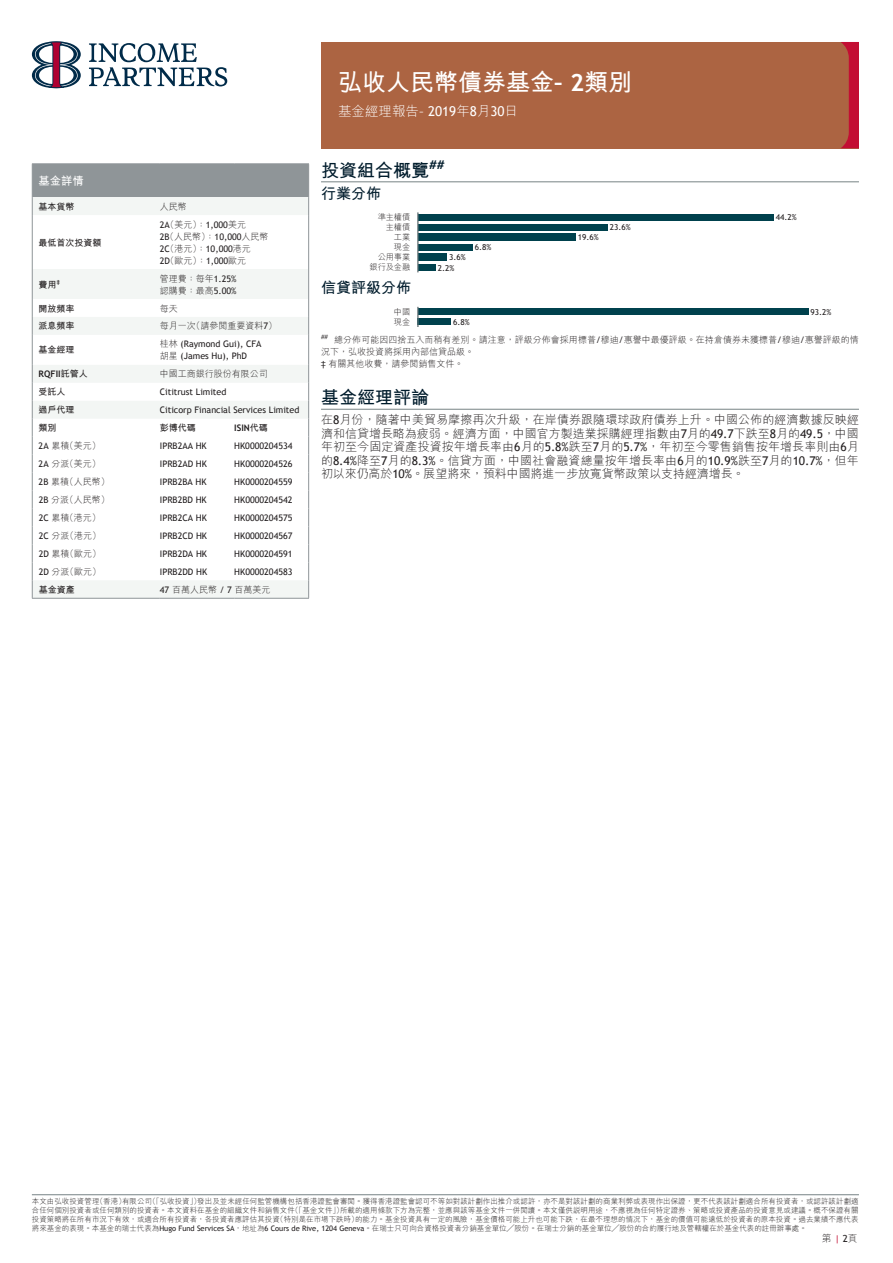
<style>
.page{position:relative;width:893px;height:1263px;background:#fff}
.page>*{position:absolute;margin:0;border:0;box-sizing:border-box;transform-origin:0 0}
.t1{font:700 24px "M Hei HK";color:#fff}
.t2{font:700 18px "M Hei HK";color:#001c2c}
.t3{font:700 15px "M Hei HK";color:#001c2c}
.t4{font:300 13.5px "M Hei HK";color:#fff}
.t5{font:300 12px/13.5px "M Hei HK";letter-spacing:-.01em;color:#231f20;text-align:justify}
.t6{font:700 11.25px "M Hei HK";color:#fff}
.t7{font:300 9.75px "M Hei HK";color:#231f20}
.t8{font:9px/12px "Trebuchet MS";color:#231f20}
.t9{font:300 9px/12px "M Hei HK";color:#231f20}
.t10{font:700 9px "M Hei HK";color:#231f20}
.t11{font:700 9px "Trebuchet MS";color:#231f20}
.t12{font:8.25px/10.5px "Trebuchet MS";color:#231f20}
.t13{font:300 8.25px/10.1px "M Hei HK";letter-spacing:-.015em;color:#231f20;text-align:right}
.t14{font:300 7.5px/9px "M Hei HK";color:#231f20;text-align:justify}
.s1{font-family:"M Hei HK";font-weight:300}
.s2{font-family:"Trebuchet MS";font-weight:400}
.s3{font-family:"M Hei HK"}
.s4{font-family:"Trebuchet MS"}
.s5{font-family:"Trebuchet MS";font-weight:400;color:#c30e33}
</style>
<div class="page">
<div style="left:321px;top:42px;width:538px;height:106px;background:#ac6442"></div>
<svg style="left:841px;top:42px;width:18px;height:106px"></svg>
<svg style="left:89px;top:43px;width:138px;height:43px"></svg>
<svg style="left:32px;top:41px;width:49px;height:47px"></svg>
<svg style="left:33px;top:269px;width:275px;height:66px;fill:#f3f6f4"></svg>
<hr style="left:32px;top:163px;width:128px;height:1px;background:#8f9598">
<hr style="left:160px;top:163px;width:74px;height:1px;background:#8f9598">
<hr style="left:234px;top:163px;width:75px;height:1px;background:#8f9598">
<svg style="left:32px;top:164px;width:277px;height:51px"></svg>
<svg style="left:32px;top:299px;width:1px;height:36px"></svg>
<hr style="left:32px;top:215px;width:1px;height:54px;background:#8f9598">
<hr style="left:308px;top:215px;width:1px;height:54px;background:#8f9598">
<hr style="left:308px;top:269px;width:1px;height:30px;background:#8f9598">
<hr style="left:32px;top:269px;width:1px;height:30px;background:#8f9598">
<svg style="left:308px;top:299px;width:1px;height:36px"></svg>
<hr style="left:308px;top:335px;width:1px;height:30px;background:#8f9598">
<hr style="left:32px;top:335px;width:1px;height:30px;background:#8f9598">
<svg style="left:32px;top:365px;width:277px;height:233px"></svg>
<hr style="left:32px;top:598px;width:128px;height:1px;background:#8f9598">
<hr style="left:160px;top:598px;width:74px;height:1px;background:#8f9598">
<hr style="left:234px;top:598px;width:75px;height:1px;background:#8f9598">
<hr style="left:32px;top:1194px;width:827px;height:1px;background:#778385">
<hr style="left:321px;top:181px;width:538px;height:1px;background:#778385">
<hr style="left:321px;top:409px;width:538px;height:1px;background:#778385">
<div style="left:418px;top:214px;width:356px;height:7px;background:#00414d"></div>
<div style="left:418px;top:224px;width:190px;height:7px;background:#00414d"></div>
<div style="left:418px;top:234px;width:158px;height:7px;background:#00414d"></div>
<div style="left:418px;top:244px;width:55px;height:7px;background:#00414d"></div>
<div style="left:418px;top:254px;width:29px;height:7px;background:#00414d"></div>
<div style="left:418px;top:264px;width:18px;height:7px;background:#00414d"></div>
<hr style="left:417px;top:212px;width:1px;height:60px;background:#778385">
<div style="left:418px;top:308px;width:390px;height:7px;background:#00414d"></div>
<div style="left:418px;top:318px;width:33px;height:7px;background:#00414d"></div>
<svg style="left:417px;top:307px;width:1px;height:19px"></svg>
<h3 class="t6" style="left:39px;top:173px;width:47px">基金詳情</h3>
<p class="t10" style="left:39px;top:200px;width:38px">基本貨幣</p>
<p class="t9" style="left:160px;top:200px;width:28px">人民幣</p>
<p class="t10" style="left:39px;top:236px;width:65px">最低首次投資額</p>
<p class="t8" style="left:160px;top:219px;width:88px">2A<span class="s1">（美元）：</span>1,000<span class="s1">美元</span></p>
<p class="t9" style="left:160px;top:230px;width:110px"><span class="s2">2B</span>（人民幣）：<span class="s2">10,000</span>人民幣</p>
<p class="t8" style="left:160px;top:243px;width:93px">2C<span class="s1">（港元）：</span>10,000<span class="s1">港元<br></span>2D<span class="s1">（歐元）：</span>1,000<span class="s1">歐元</span></p>
<p class="t10" style="left:39px;top:278px;width:23px">費用<sup>‡</sup></p>
<p class="t9" style="left:160px;top:272px;width:78px">管理費：每年<span class="s2">1.25%</span>認購費：最高<span class="s2">5.00%</span></p>
<p class="t10" style="left:39px;top:302px;width:37px">開放頻率</p>
<p class="t9" style="left:160px;top:302px;width:19px">每天</p>
<p class="t10" style="left:39px;top:320px;width:37px">派息頻率</p>
<p class="t9" style="left:160px;top:320px;width:119px">每月一次（請參閱重要資料<span class="s2">7</span>）</p>
<p class="t10" style="left:39px;top:344px;width:37px">基金經理</p>
<p class="t8" style="left:160px;top:338px;width:103px"><span class="s1">桂林</span> (Raymond Gui), CFA<span class="s1">胡星</span> (James Hu), PhD</p>
<p class="t11" style="left:39px;top:369px;width:51px">RQFII<span class="s3">託管人</span></p>
<p class="t9" style="left:160px;top:368px;width:109px">中國工商銀行股份有限公司</p>
<p class="t10" style="left:39px;top:385px;width:28px">受託人</p>
<p class="t8" style="left:160px;top:386px;width:68px">Cititrust Limited</p>
<p class="t10" style="left:39px;top:403px;width:37px">過戶代理</p>
<p class="t8" style="left:160px;top:404px;width:141px">Citicorp Financial Services Limited</p>
<p class="t10" style="left:39px;top:421px;width:19px">類別</p>
<p class="t10" style="left:160px;top:421px;width:37px">彭博代碼</p>
<p class="t11" style="left:234px;top:422px;width:35px">ISIN<span class="s3">代碼</span></p>
<p class="t9" style="left:39px;top:440px;width:64px"><span class="s2">2A</span> 累積（美元）</p>
<p class="t8" style="left:160px;top:440px;width:48px">IPRB2AA HK</p>
<p class="t8" style="left:234px;top:440px;width:60px">HK0000204534</p>
<p class="t9" style="left:39px;top:457px;width:64px"><span class="s2">2A</span> 分派（美元）</p>
<p class="t8" style="left:160px;top:458px;width:49px">IPRB2AD HK</p>
<p class="t8" style="left:234px;top:458px;width:60px">HK0000204526</p>
<p class="t9" style="left:39px;top:475px;width:73px"><span class="s2">2B</span> 累積（人民幣）</p>
<p class="t8" style="left:160px;top:476px;width:48px">IPRB2BA HK</p>
<p class="t8" style="left:234px;top:476px;width:60px">HK0000204559</p>
<p class="t9" style="left:39px;top:493px;width:73px"><span class="s2">2B</span> 分派（人民幣）</p>
<p class="t8" style="left:160px;top:494px;width:48px">IPRB2BD HK</p>
<p class="t8" style="left:234px;top:494px;width:60px">HK0000204542</p>
<p class="t9" style="left:39px;top:511px;width:64px"><span class="s2">2C</span> 累積（港元）</p>
<p class="t8" style="left:160px;top:512px;width:49px">IPRB2CA HK</p>
<p class="t8" style="left:234px;top:512px;width:60px">HK0000204575</p>
<p class="t9" style="left:39px;top:529px;width:64px"><span class="s2">2C</span> 分派（港元）</p>
<p class="t8" style="left:160px;top:530px;width:49px">IPRB2CD HK</p>
<p class="t8" style="left:234px;top:530px;width:60px">HK0000204567</p>
<p class="t9" style="left:39px;top:547px;width:64px"><span class="s2">2D</span> 累積（歐元）</p>
<p class="t8" style="left:160px;top:548px;width:49px">IPRB2DA HK</p>
<p class="t8" style="left:234px;top:548px;width:60px">HK0000204591</p>
<p class="t9" style="left:39px;top:565px;width:64px"><span class="s2">2D</span> 分派（歐元）</p>
<p class="t8" style="left:160px;top:566px;width:49px">IPRB2DD HK</p>
<p class="t8" style="left:234px;top:566px;width:60px">HK0000204583</p>
<p class="t10" style="left:39px;top:583px;width:37px">基金資產</p>
<p class="t9" style="left:160px;top:583px;width:112px"><span class="s2">47</span> 百萬人民幣 <span class="s2">/ 7</span> 百萬美元</p>
<h1 class="t1" style="left:338px;top:65px;width:296px">弘收人民幣債券基金<span class="s4">– 2</span>類別</h1>
<h3 class="t4" style="left:338px;top:102px;width:182px">基金經理報告<span class="s2">– 2019</span>年<span class="s2">8</span>月<span class="s2">30</span>日</h3>
<h2 class="t2" style="left:321px;top:157px;width:125px">投資組合概覽<sup>##</sup></h2>
<h3 class="t3" style="left:321px;top:182px;width:61px">行業分佈</h3>
<p class="t13" style="left:370px;top:212px;width:42px">準主權債主權債<br>工業<br>現金<br>公用事業銀行及金融</p>
<p class="t12" style="left:776px;top:212px;width:22px">44.2%</p>
<p class="t12" style="left:610px;top:222px;width:22px">23.6%</p>
<p class="t12" style="left:578px;top:232px;width:22px">19.6%</p>
<p class="t12" style="left:475px;top:242px;width:18px">6.8%</p>
<p class="t12" style="left:438px;top:252px;width:29px;text-indent:11px">3.6%<br>2.2%</p>
<h3 class="t3" style="left:321px;top:277px;width:91px">信貸評級分佈</h3>
<p class="t13" style="left:394px;top:306px;width:18px;text-align:left">中國現金</p>
<p class="t12" style="left:453px;top:317px;width:18px">6.8%</p>
<p class="t12" style="left:811px;top:307px;width:22px">93.2%</p>
<p class="t9" style="left:321px;top:334px;width:539px"><sup>##</sup> 總分佈可能因四捨五入而稍有差別。請注意，評級分佈會採用標普<span class="s2">/</span>穆迪<span class="s2">/</span>惠譽中最優評級。在持倉債券未獲標普<span class="s2">/</span>穆迪<span class="s2">/</span>惠譽評級的情況下，弘收投資將採用內部信貸品級。<br><span class="s2">‡</span> 有關其他收費，請參閱銷售文件。</p>
<h2 class="t2" style="left:321px;top:385px;width:109px">基金經理評論</h2>
<p class="t5" style="left:321px;top:412px;width:539px">在<span class="s2">8</span>月份，隨著中美貿易摩擦再次升級，在岸債券跟隨環球政府債券上升。中國公佈的經濟數據反映經濟和信貸增長略為疲弱。經濟方面，中國官方製造業採購經理指數由<span class="s2">7</span>月的<span class="s2">49.7</span>下跌至<span class="s2">8</span>月的<span class="s2">49.5</span>，中國年初至今固定資產投資按年增長率由<span class="s2">6</span>月的<span class="s2">5.8%</span>跌至<span class="s2">7</span>月的<span class="s2">5.7%</span>，年初至今零售銷售按年增長率則由<span class="s2">6</span>月的<span class="s2">8.4%</span>降至<span class="s2">7</span>月的<span class="s2">8.3%</span>。信貸方面，中國社會融資總量按年增長率由<span class="s2">6</span>月的<span class="s2">10.9%</span>跌至<span class="s2">7</span>月的<span class="s2">10.7%</span>，但年初以來仍高於<span class="s2">10%</span>。展望將來，預料中國將進一步放寬貨幣政策以支持經濟增長。</p>
<p class="t14" style="left:32px;top:1196px;width:828px">本文由弘收投資管理（香港）有限公司（「弘收投資」）發出及並未經任何監管機構包括香港證監會審閱。獲得香港證監會認可不等如對該計劃作出推介或認許，亦不是對該計劃的商業利弊或表現作出保證，更不代表該計劃適合所有投資者，或認許該計劃適合任何個別投資者或任何類別的投資者。本文資料在基金的組織文件和銷售文件（「基金文件」）所載的適用條款下方為完整，並應與該等基金文件一併閱讀。本文僅供說明用途，不應視為任何特定證券、策略或投資產品的投資意見或建議。概不保證有關投資策略將在所有市況下有效，或適合所有投資者，各投資者應評估其投資（特別是在市場下跌時）的能力。基金投資具有一定的風險，基金價格可能上升也可能下跌，在最不理想的情况下，基金的價值可能遠低於投資者的原本投資。過去業績不應代表將來基金的表現。本基金的瑞士代表為<span class="s2">Hugo Fund Services SA</span>，地址為<span class="s2">6 Cours de Rive, 1204 Geneva</span>。在瑞士只可向合資格投資者分銷基金單位╱股份。在瑞士分銷的基金單位╱股份的合約履行地及管轄權在於基金代表的註冊辦事處。</p>
<h3 class="t7" style="left:822px;top:1232px;width:37px">第 <span class="s5">|</span> <span class="s2">2</span>頁</h3>
</div>
